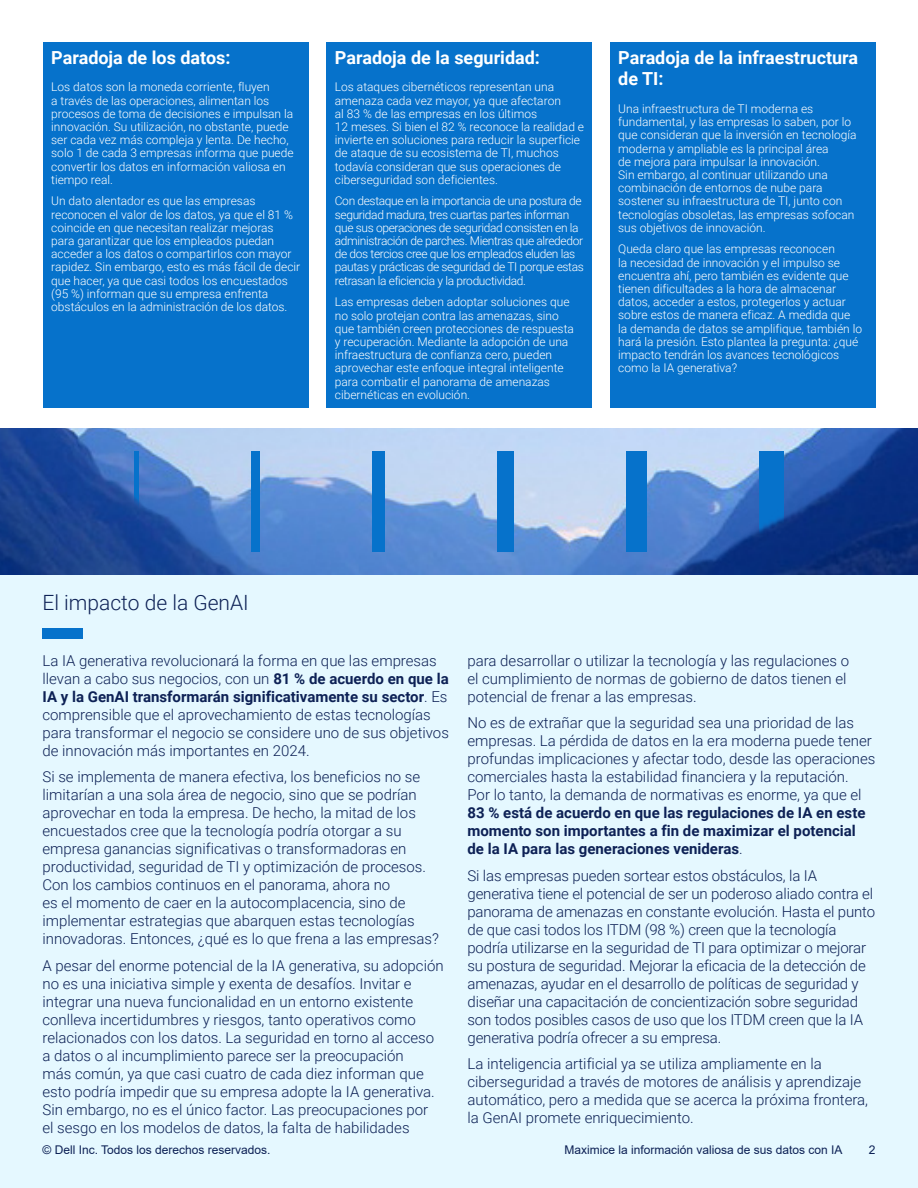
<style>
.page{position:relative;width:918px;height:1188px;background:#fff}
.page>*{position:absolute;margin:0;border:0;box-sizing:border-box;transform-origin:0 0}
.t1{font:300 21px "Roboto";color:#0d2155}
.t2{font:700 18px/21.6px "Roboto";color:#fff}
.t3{font:300 15px/18px "Roboto";color:#0d2155}
.t4{font:300 12px/13.2px "Roboto";color:#fff}
.t5{font:300 12px/13.2px "Roboto";letter-spacing:-.03em;color:#fff}
.t6{font:12px "Arial";color:#0d2155}
.s1{font-weight:700}
</style>
<div class="page">
<div style="left:0;top:574px;width:918px;height:614px;background:#e5f8ff"></div>
<div style="left:43px;top:628px;width:40px;height:10px;background:#0672cb"></div>
<div style="left:43px;top:43px;width:266px;height:365px;background:#0672cb"></div>
<div style="left:327px;top:43px;width:265px;height:365px;background:#0672cb"></div>
<div style="left:610px;top:43px;width:265px;height:365px;background:#0672cb"></div>
<img style="left:0;top:428px;width:918px;height:146px">
<svg style="left:759px;top:451px;width:25px;height:100px;background:#0760b6"></svg>
<div style="left:626px;top:451px;width:21px;height:100px;background:#0672cb"></div>
<div style="left:497px;top:451px;width:17px;height:100px;background:#0672cb"></div>
<div style="left:372px;top:451px;width:13px;height:100px;background:#0672cb"></div>
<div style="left:251px;top:451px;width:8px;height:100px;background:#0672cb"></div>
<svg style="left:134px;top:451px;width:5px;height:100px"></svg>
<p class="t2" style="left:51px;top:46px;width:181px">Paradoja de los datos:</p>
<p class="t4" style="left:51px;top:80px;width:244px">Los datos son la moneda corriente, fluyen<br>a través de las operaciones, alimentan los procesos de toma de decisiones e impulsan la innovación. Su utilización, no obstante, puede ser cada vez más compleja y lenta. De hecho, solo 1 de cada 3 empresas informa que puede convertir los datos en información valiosa en tiempo real.</p>
<p class="t4" style="left:51px;top:194px;width:251px">Un dato alentador es que las empresas reconocen el valor de los datos, ya que el 81 % coincide en que necesitan realizar mejoras<br>para garantizar que los empleados puedan acceder a los datos o compartirlos con mayor rapidez. Sin embargo, esto es más fácil de decir que hacer, ya que casi todos los encuestados (95 %) informan que su empresa enfrenta obstáculos en la administración de los datos.</p>
<p class="t2" style="left:335px;top:46px;width:207px">Paradoja de la seguridad:</p>
<p class="t4" style="left:335px;top:80px;width:251px">Los ataques cibernéticos representan una amenaza cada vez mayor, ya que afectaron<br>al 83 % de las empresas en los últimos<br>12 meses. Si bien el 82 % reconoce la realidad e invierte en soluciones para reducir la superficie de ataque de su ecosistema de TI, muchos todavía consideran que sus operaciones de ciberseguridad son deficientes.</p>
<p class="t5" style="left:335px;top:194px;width:251px">Con destaque en la importancia de una postura de seguridad madura, tres cuartas partes informan que sus operaciones de seguridad consisten en la administración de parches. Mientras que alrededor de dos tercios cree que los empleados eluden las pautas y prácticas de seguridad de TI porque estas retrasan la eficiencia y la productividad.</p>
<p class="t4" style="left:335px;top:295px;width:241px">Las empresas deben adoptar soluciones que no solo protejan contra las amenazas, sino que también creen protecciones de respuesta y recuperación. Mediante la adopción de una infraestructura de confianza cero, pueden aprovechar este enfoque integral inteligente para combatir el panorama de amenazas cibernéticas en evolución.</p>
<p class="t2" style="left:618px;top:46px;width:241px">Paradoja de la infraestructura de TI:</p>
<p class="t4" style="left:618px;top:102px;width:240px">Una infraestructura de TI moderna es fundamental, y las empresas lo saben, por lo que consideran que la inversión en tecnología moderna y ampliable es la principal área<br>de mejora para impulsar la innovación.<br>Sin embargo, al continuar utilizando una combinación de entornos de nube para sostener su infraestructura de TI, junto con tecnologías obsoletas, las empresas sofocan sus objetivos de innovación.</p>
<p class="t4" style="left:618px;top:242px;width:245px">Queda claro que las empresas reconocen<br>la necesidad de innovación y el impulso se encuentra ahí, pero también es evidente que tienen dificultades a la hora de almacenar datos, acceder a estos, protegerlos y actuar sobre estos de manera eficaz. A medida que la demanda de datos se amplifique, también lo hará la presión. Esto plantea la pregunta: ¿qué impacto tendrán los avances tecnológicos como la IA generativa?</p>
<p class="t1" style="left:43px;top:588px;width:208px">El impacto de la GenAI</p>
<p class="t3" style="left:43px;top:651px;width:408px">La IA generativa revolucionará la forma en que las empresas llevan a cabo sus negocios, con un <span class="s1">81 % de acuerdo en que la IA y la GenAI transformarán significativamente su sector</span>. Es comprensible que el aprovechamiento de estas tecnologías para transformar el negocio se considere uno de sus objetivos de innovación más importantes en 2024.</p>
<p class="t3" style="left:43px;top:767px;width:385px">Si se implementa de manera efectiva, los beneficios no se limitarían a una sola área de negocio, sino que se podrían aprovechar en toda la empresa. De hecho, la mitad de los encuestados cree que la tecnología podría otorgar a su empresa ganancias significativas o transformadoras en productividad, seguridad de TI y optimización de procesos.</p>
<p class="t3" style="left:43px;top:875px;width:398px">Con los cambios continuos en el panorama, ahora no<br>es el momento de caer en la autocomplacencia, sino de implementar estrategias que abarquen estas tecnologías innovadoras. Entonces, ¿qué es lo que frena a las empresas?</p>
<p class="t3" style="left:43px;top:956px;width:403px">A pesar del enorme potencial de la IA generativa, su adopción no es una iniciativa simple y exenta de desafíos. Invitar e integrar una nueva funcionalidad en un entorno existente conlleva incertidumbres y riesgos, tanto operativos como relacionados con los datos. La seguridad en torno al acceso a datos o al incumplimiento parece ser la preocupación<br>más común, ya que casi cuatro de cada diez informan que esto podría impedir que su empresa adopte la IA generativa.<br>Sin embargo, no es el único factor. Las preocupaciones por<br>el sesgo en los modelos de datos, la falta de habilidades</p>
<p class="t3" style="left:468px;top:651px;width:383px">para desarrollar o utilizar la tecnología y las regulaciones o el cumplimiento de normas de gobierno de datos tienen el potencial de frenar a las empresas.</p>
<p class="t3" style="left:468px;top:713px;width:409px">No es de extrañar que la seguridad sea una prioridad de las empresas. La pérdida de datos en la era moderna puede tener profundas implicaciones y afectar todo, desde las operaciones comerciales hasta la estabilidad financiera y la reputación.<br>Por lo tanto, la demanda de normativas es enorme, ya que el <span class="s1">83 % está de acuerdo en que las regulaciones de IA en este momento son importantes a fin de maximizar el potencial de la IA para las generaciones venideras</span>.</p>
<p class="t3" style="left:468px;top:866px;width:409px">Si las empresas pueden sortear estos obstáculos, la IA generativa tiene el potencial de ser un poderoso aliado contra el panorama de amenazas en constante evolución. Hasta el punto de que casi todos los ITDM (98 %) creen que la tecnología podría utilizarse en la seguridad de TI para optimizar o mejorar su postura de seguridad. Mejorar la eficacia de la detección de amenazas, ayudar en el desarrollo de políticas de seguridad y diseñar una capacitación de concientización sobre seguridad son todos posibles casos de uso que los ITDM creen que la IA generativa podría ofrecer a su empresa.</p>
<p class="t3" style="left:468px;top:1054px;width:402px">La inteligencia artificial ya se utiliza ampliamente en la ciberseguridad a través de motores de análisis y aprendizaje automático, pero a medida que se acerca la próxima frontera, la GenAI promete enriquecimiento.</p>
<p class="t6" style="left:43px;top:1142px;width:230px">© Dell Inc. Todos los derechos reservados.</p>
<p class="t6" style="left:564px;top:1142px;width:280px">Maximice la información valiosa de sus datos con IA</p>
<p class="t6" style="left:869px;top:1142px;width:8px">2</p>
</div>
